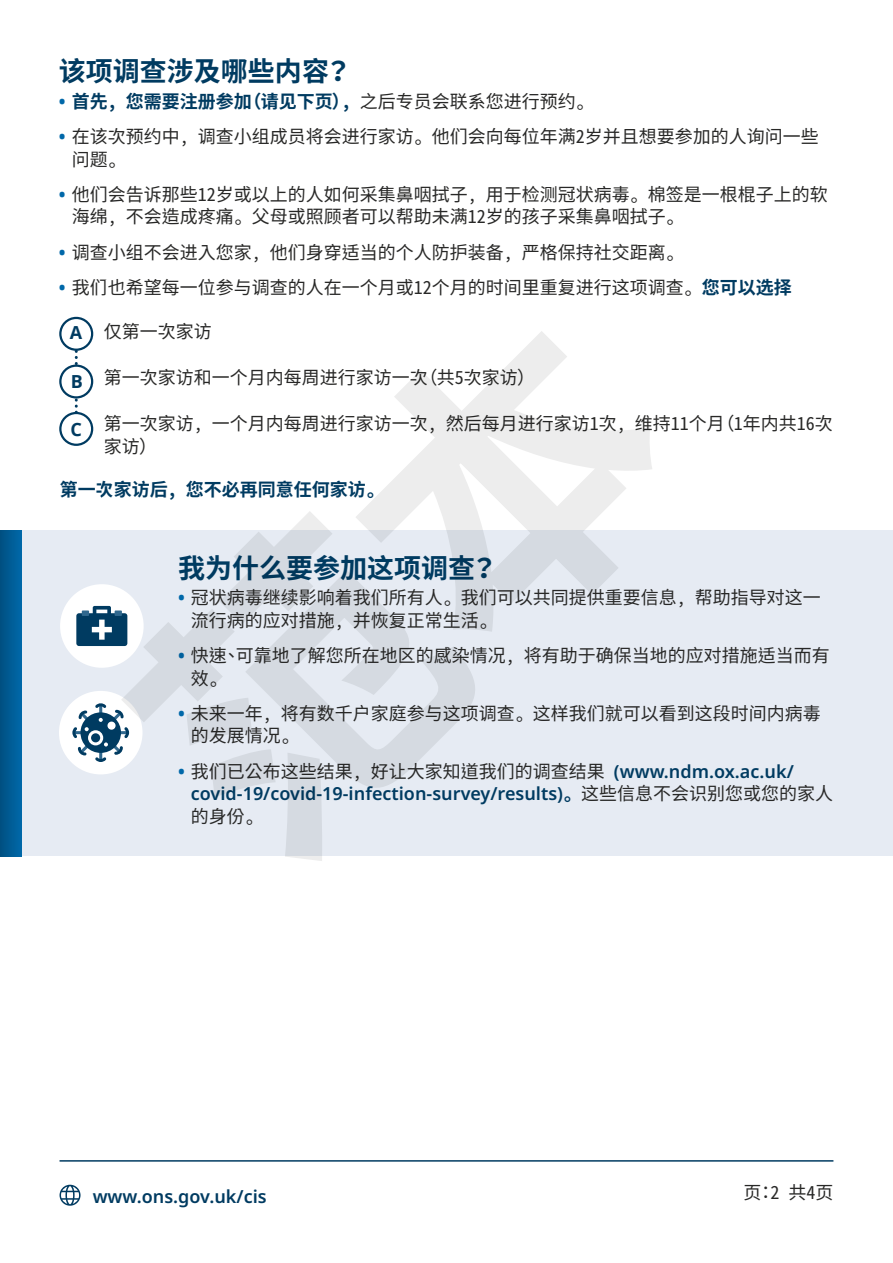
<style>
.page{position:relative;width:893px;height:1263px;background:#fff}
.page>*{position:absolute;margin:0;border:0;box-sizing:border-box;transform-origin:0 0}
.t1{font:700 27px "Noto Sans Mono CJ Ktc";color:#003b61}
.Body{font:18px/22.5px "Noto Sans Mono CJ Ktc";color:#282827}
.Body-2{font:600 18px/22.5px "Noto Sans";color:#003b61}
.Body-3{font:700 18px "Noto Sans Mono CJ Ktc";color:#003b61}
.Body_Right_Aligned{font:18px "Noto Sans Mono CJ Ktc";color:#282827}
.Body_Centered{font:700 18px "Noto Sans";color:#003b61}
.s1{font-family:"Noto Sans";color:#0068a9}
.s2{font-weight:400;color:#282827}
.s3{font-family:"Noto Sans";font-weight:700;color:#0068a9}
.s4{font-weight:700;color:#003b61}
.s5{font-weight:700;color:#0068a9}
.s6{font-family:"Noto Sans Mono CJ Ktc";font-weight:400;color:#282827}
.s7{font-family:"Noto Sans Mono CJ Ktc";font-weight:700}
</style>
<div class="page">
<div style="left:0;top:530px;width:893px;height:326px;background:#e6ebf3"></div>
<svg style="left:0;top:530px;width:21px;height:326px"></svg>
<svg style="left:75px;top:351px;width:3px;height:61px"></svg>
<div style="left:59px;top:317px;width:34px;height:34px;border:2px solid #003b61;border-radius:50%"></div>
<div style="left:60px;top:366px;width:32px;height:31px;background:#fff;border-radius:50%"></div>
<div style="left:59px;top:364px;width:34px;height:34px;border:2px solid #003b61;border-radius:50%"></div>
<div style="left:59px;top:412px;width:34px;height:34px;border:2px solid #003b61;border-radius:50%"></div>
<div style="left:60px;top:584px;width:84px;height:84px;background:#fff;border-radius:50%"></div>
<svg style="left:76px;top:606px;width:25px;height:40px"></svg>
<div style="left:82px;top:610px;width:7px;height:6px;background:#30688e"></div>
<div style="left:59px;top:691px;width:84px;height:83px;background:#fff;border-radius:50%"></div>
<svg style="left:72px;top:703px;width:29px;height:59px"></svg>
<svg style="left:60px;top:1185px;width:21px;height:21px"></svg>
<hr style="left:60px;top:1160px;width:773px;height:1px;background:#003b61">
<svg style="left:101px;top:584px;width:43px;height:190px"></svg>
<h1 class="t1" style="left:59px;top:56px;width:294px">该项调查涉及哪些内容？</h1>
<p class="Body-3" style="left:59px;top:91px;width:532px"><span class="s1">•</span> 首先, 您需要注册参加（请见下页）, <span class="s2">之后专员会联系您进行预约。</span></p>
<p class="Body" style="left:72px;top:126px;width:748px;text-indent:-13px"><span class="s3">•</span> 在该次预约中, 调查小组成员将会进行家访。 他们会向每位年满2岁并且想要参加的人询问一些问题。</p>
<p class="Body" style="left:72px;top:183px;width:757px;text-indent:-13px"><span class="s3">•</span> 他们会告诉那些12岁或以上的人如何采集鼻咽拭子, 用于检测冠状病毒。 棉签是一根棍子上的软海绵, 不会造成疼痛。 父母或照顾者可以帮助未满12岁的孩子采集鼻咽拭子。</p>
<p class="Body" style="left:59px;top:241px;width:622px"><span class="s3">•</span> 调查小组不会进入您家, 他们身穿适当的个人防护装备, 严格保持社交距离。</p>
<p class="Body" style="left:59px;top:276px;width:734px"><span class="s3">•</span> 我们也希望每一位参与调查的人在一个月或12个月的时间里重复进行这项调查。<span class="s4">您可以选择</span></p>
<p class="Body_Centered" style="left:70px;top:320px;width:14px">A</p>
<p class="Body_Centered" style="left:71px;top:368px;width:14px">B</p>
<p class="Body_Centered" style="left:71px;top:417px;width:13px">C</p>
<p class="Body" style="left:104px;top:320px;width:110px">仅第一次家访</p>
<p class="Body" style="left:104px;top:367px;width:433px">第一次家访和一个月内每周进行家访一次（共5次家访）</p>
<p class="Body" style="left:104px;top:413px;width:731px">第一次家访, 一个月内每周进行家访一次, 然后每月进行家访1次, 维持11个月（1年内共16次家访）</p>
<p class="Body-3" style="left:60px;top:479px;width:321px">第一次家访后, 您不必再同意任何家访。</p>
<h1 class="t1" style="left:178px;top:552px;width:321px">我为什么要参加这项调查？</h1>
<p class="Body" style="left:191px;top:587px;width:631px;text-indent:-13px"><span class="s3">•</span> 冠状病毒继续影响着我们所有人。 我们可以共同提供重要信息, 帮助指导对这一流行病的应对措施, 并恢复正常生活。</p>
<p class="Body" style="left:191px;top:643px;width:640px;line-height:25.5px;text-indent:-13px"><span class="s3">•</span> 快速、可靠地了解您所在地区的感染情况, 将有助于确保当地的应对措施适当而有效。</p>
<p class="Body" style="left:191px;top:702px;width:631px;text-indent:-13px"><span class="s3">•</span> 未来一年, 将有数千户家庭参与这项调查。 这样我们就可以看到这段时间内病毒的发展情况。</p>
<p class="Body-2" style="left:191px;top:760px;width:644px;text-indent:-13px"><span class="s5">•</span> <span class="s6">我们已公布这些结果, 好让大家知道我们的调查结果</span> (www.ndm.ox.ac.uk/ covid-19/covid-19-infection-survey/results)<span class="s7">。</span> <span class="s6">这些信息不会识别您或您的家人的身份。</span></p>
<p class="Body-2" style="left:93px;top:1185px;width:175px">www.ons.gov.uk/cis</p>
<p class="Body_Right_Aligned" style="left:743px;top:1182px;width:91px">页：2 共4页</p>
</div>
